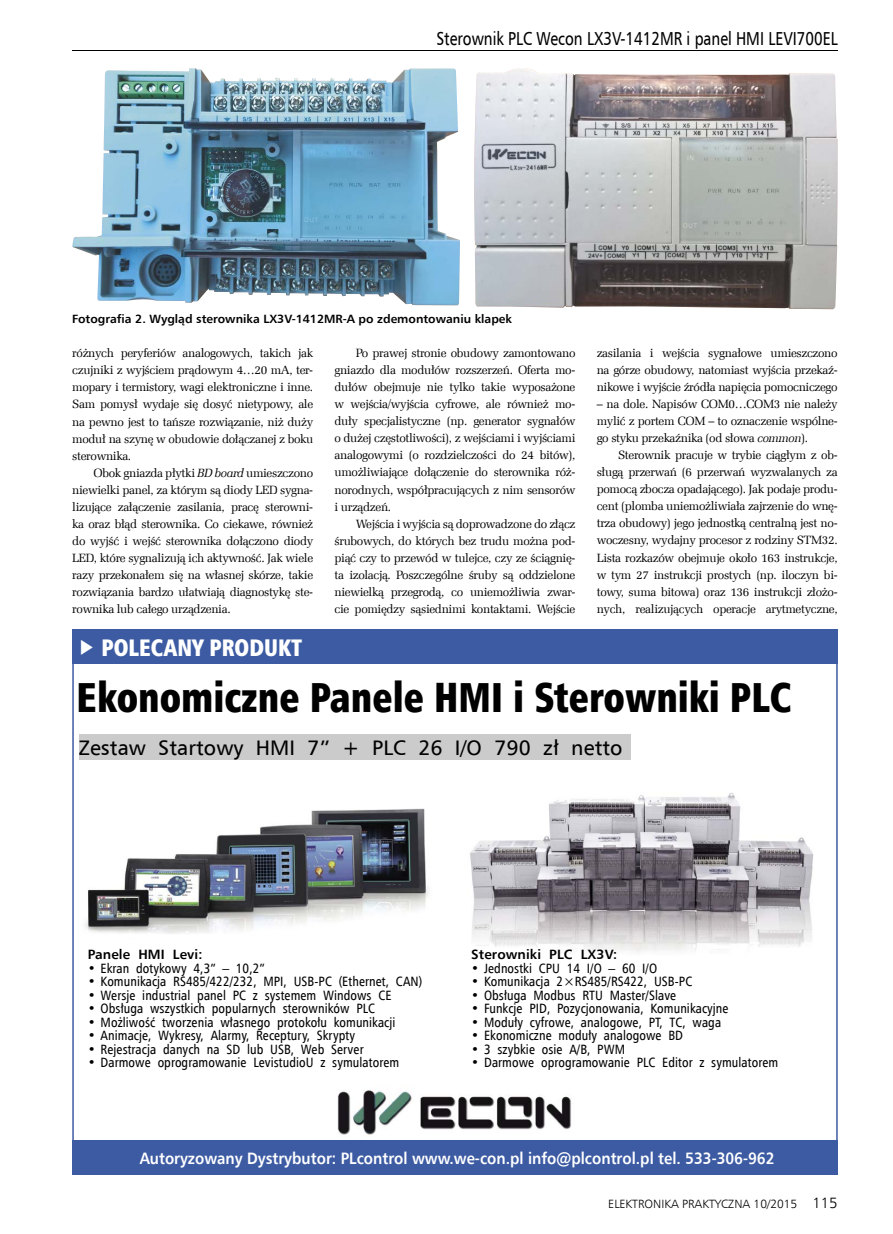
<style>
.page{position:relative;width:893px;height:1234px;background:#fff}
.page>*{position:absolute;margin:0;border:0;box-sizing:border-box;transform-origin:0 0}
.t1{font:42px "Humnst 777 X Blk Cn EU";color:#000;scale:.9 1}
.t2{font:24px "Humnst 777 X Blk Cn EU";color:#fff;scale:.9 1}
.t3{font:21px "Humnst 777 EU";letter-spacing:.005em;color:#000}
.t4{font:18.75px "Humnst 777 EU";color:#000;scale:.8 1}
.t5{font:700 16.5px "Humnst 777 EU";color:#fff;scale:.9 1}
.t6{font:13.5px "Humnst 777 Cn EU";letter-spacing:.005em;color:#000}
.t7{font:700 13.5px "Humnst 777 EU";letter-spacing:.005em;color:#000}
.t8{font:12px/17px "Zapf Ellipt EU";letter-spacing:-.03em;color:#000;text-align:justify}
.t9{font:700 12px "Humnst 777 EU";color:#000}
.t10{font:12px "Humnst 777 Lt EU";color:#000}
.s1{font-style:italic}
.s2{font-size:15px}
</style>
<div class="page">
<svg style="left:72px;top:663px;width:766px;height:477px"></svg>
<div style="left:72px;top:629px;width:766px;height:34px;background:#3c5ba3"></div>
<div style="left:72px;top:1140px;width:766px;height:34px;background:#3c5ba3"></div>
<div style="left:79px;top:734px;width:552px;height:25px;background:#cbcbcb"></div>
<hr style="left:72px;top:51px;width:766px;height:1px;background:#000">
<img style="left:72px;top:68px;width:388px;height:237px">
<img style="left:474px;top:68px;width:364px;height:241px">
<h3 class="t4" style="left:436px;top:27px;width:503px">Sterownik PLC Wecon LX3V-1412MR i panel HMI LEVI700EL</h3>
<p class="t9" style="left:72px;top:311px;width:441px">Fotografia 2. Wygląd sterownika LX3V-1412MR-A po zdemontowaniu klapek</p>
<p class="t8" style="left:72px;top:345px;width:242px">różnych peryferi ów analogowych, takich jak czujniki z wyjściem prądowym 4…20 mA, ter&shy;mopary i termistory, wagi elektroniczne i inne.<br>Sam pomysł wydaje się dosyć nietypowy, ale na pewno jest to tańsze rozwiązanie, niż duży moduł na szynę w obudowie dołączanej z boku sterownika.</p>
<p class="t8" style="left:72px;top:464px;width:242px;text-indent:21px">Obok gniazda płytki <span class="s1">BD board</span> umieszczono niewielki panel, za którym są diody LED sygna&shy;lizujące załączenie zasilania, pracę sterowni&shy;ka oraz błąd sterownika. Co ciekawe, również do wyjść i wejść sterownika dołączono diody LED, które sygnalizują ich aktywność. Jak wiele razy przekonałem się na własnej skórze, takie rozwiązania bardzo ułatwiają diagnostykę ste&shy;rownika lub całego urządzenia.</p>
<p class="t8" style="left:334px;top:345px;width:242px;text-indent:21px">Po prawej stronie obudowy zamontowano gniazdo dla modułów rozszerzeń. Oferta mo&shy;dułów obejmuje nie tylko takie wyposażone w wejścia/wyjścia cyfrowe, ale również mo&shy;duły specjalistyczne (np. generator sygnałów o dużej częstotliwości), z wejściami i wyjściami analogowymi (o rozdzielczości do 24 bitów), umożliwiające dołączenie do sterownika róż&shy;norodnych, współpracujących z nim sensorów i urządzeń.</p>
<p class="t8" style="left:334px;top:515px;width:242px;text-indent:21px">Wejścia i wyjścia są doprowadzone do złącz śrubowych, do których bez trudu można pod&shy;piąć czy to przewód w tulejce, czy ze ściągnię&shy;ta izolacją. Poszczególne śruby są oddzielone niewielką przegrodą, co uniemożliwia zwar&shy;cie pomiędzy sąsiednimi kontaktami. Wejście</p>
<h2 class="t2" style="left:102px;top:632px;width:225px">POLECANY PRODUKT</h2>
<p class="t8" style="left:597px;top:345px;width:242px">zasilania i wejścia sygnałowe umieszczono na górze obudowy, natomiast wyjścia przekaź&shy;nikowe i wyjście źródła napięcia pomocniczego</p>
<p class="t8" style="left:597px;top:396px;width:242px">– na dole. Napisów COM0…COM3 nie należy mylić z portem COM – to oznaczenie wspólne&shy;go styku przekaźnika (od słowa <span class="s1">common</span>).</p>
<p class="t8" style="left:597px;top:447px;width:242px;text-indent:21px">Sterownik pracuje w trybie ciągłym z ob&shy;sługą przerwań (6 przerwań wyzwalanych za pomocą zbocza opadającego). Jak podaje produ&shy;cent (plomba uniemożliwiała zajrzenie do wnę&shy;trza obudowy) jego jednostką centralną jest no&shy;woczesny, wydajny procesor z rodziny STM32.<br>Lista rozkazów obejmuje około 163 instrukcje, w tym 27 instrukcji prostych (np. iloczyn bi&shy;towy, suma bitowa) oraz 136 instrukcji złożo&shy;nych, realizujących operacje arytmetyczne,</p>
<h1 class="t1" style="left:77px;top:670px;width:796px">Ekonomiczne Panele HMI i Sterowniki PLC</h1>
<h3 class="t3" style="left:79px;top:734px;width:545px">Zestaw Startowy HMI 7” + PLC 26 I/O 790 zł netto</h3>
<p class="t7" style="left:88px;top:945px;width:116px">Panele HMI Levi:</p>
<p class="t6" style="left:88px;top:959px;width:178px">• Ekran dotykowy 4,3” – 10,2”</p>
<p class="t6" style="left:88px;top:972px;width:336px">• Komunikacja RS485/422/232, MPI, USB-PC (Ethernet, CAN)</p>
<p class="t6" style="left:88px;top:986px;width:305px">• Wersje industrial panel PC z systemem Windows CE</p>
<p class="t6" style="left:88px;top:999px;width:289px">• Obsługa wszystkich popularnych sterowników PLC</p>
<p class="t6" style="left:88px;top:1013px;width:309px">• Możliwość tworzenia własnego protokołu komunikacji</p>
<p class="t6" style="left:88px;top:1026px;width:269px">• Animacje, Wykresy, Alarmy, Receptury, Skrypty</p>
<p class="t6" style="left:88px;top:1040px;width:277px">• Rejestracja danych na SD lub USB, Web Server</p>
<p class="t6" style="left:88px;top:1053px;width:313px">• Darmowe oprogramowanie LevistudioU z symulatorem</p>
<p class="t7" style="left:471px;top:945px;width:147px">Sterowniki PLC LX3V:</p>
<p class="t6" style="left:471px;top:959px;width:187px">• Jednostki CPU 14 I/O – 60 I/O</p>
<p class="t6" style="left:471px;top:972px;width:222px">• Komunikacja 2×RS485/RS422, USB-PC</p>
<p class="t6" style="left:471px;top:986px;width:207px">• Obsługa Modbus RTU Master/Slave</p>
<p class="t6" style="left:471px;top:999px;width:259px">• Funkcje PID, Pozycjonowania, Komunikacyjne</p>
<p class="t6" style="left:471px;top:1013px;width:251px">• Moduły cyfrowe, analogowe, PT, TC, waga</p>
<p class="t6" style="left:471px;top:1026px;width:213px">• Ekonomiczne moduły analogowe BD</p>
<p class="t6" style="left:471px;top:1040px;width:155px">• 3 szybkie osie A/B, PWM</p>
<p class="t6" style="left:471px;top:1053px;width:308px">• Darmowe oprogramowanie PLC Editor z symulatorem</p>
<h3 class="t5" style="left:140px;top:1147px;width:707px">Autoryzowany Dystrybutor: PLcontrol www.we-con.pl info@plcontrol.pl tel. 533-306-962</h3>
<p class="t10" style="left:608px;top:1196px;width:231px">ELEKTRONIKA PRAKTYCZNA 10/2015 <span class="s2">115</span></p>
</div>
